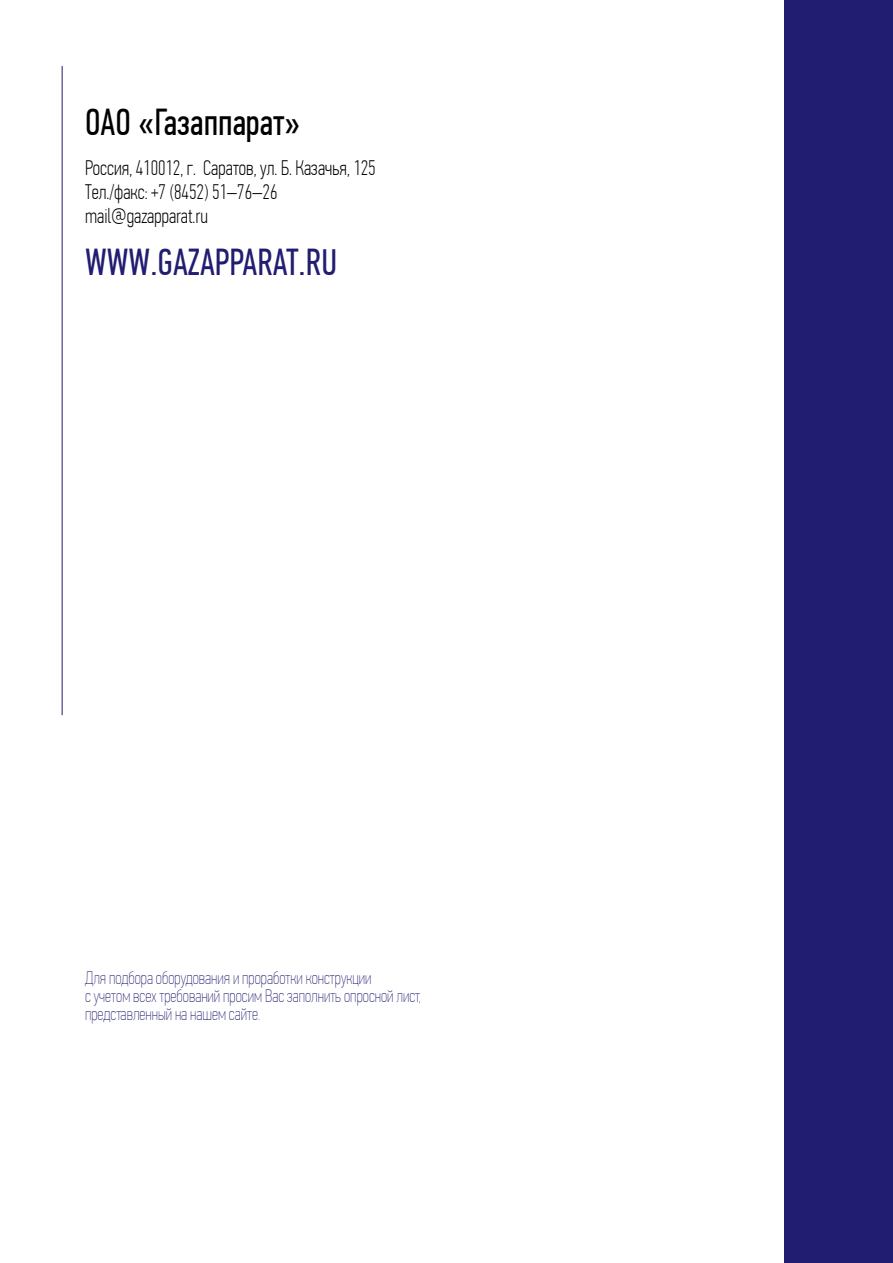
<style>
.page{position:relative;width:893px;height:1263px;background:#fff}
.page>*{position:absolute;margin:0;border:0;box-sizing:border-box;transform-origin:0 0}
.t1{font:37.5px "PF Din Text Comp Pro";color:#211d70}
.t2{font:37.5px "PF Din Text Comp Pro";color:#000}
.t3{font:100 21px/24px "PF Din Text Comp Pro";color:#000}
.t4{font:18px/18px "PF Din Text Comp Pro X Thin";color:#211d70}
</style>
<div class="page">
<hr style="left:62px;top:66px;width:1px;height:649px;background:#211d70">
<div style="left:785px;top:0;width:108px;height:1263px;background:#211d70"></div>
<h1 class="t2" style="left:85px;top:101px;width:217px">ОАО «Газаппарат»</h1>
<p class="t3" style="left:85px;top:155px;width:292px">Россия, 410012, г. Саратов, ул. Б. Казачья, 125<br>Тел./факс: +7 (8452) 51–76–26 mail@gazapparat.ru</p>
<h1 class="t1" style="left:85px;top:241px;width:254px">WWW.GAZAPPARAT.RU</h1>
<p class="t4" style="left:85px;top:969px;width:337px">Для подбора оборудования и проработки конструкции<br>с учетом всех требований просим Вас заполнить опросной лист, представленный на нашем сайте.</p>
</div>
